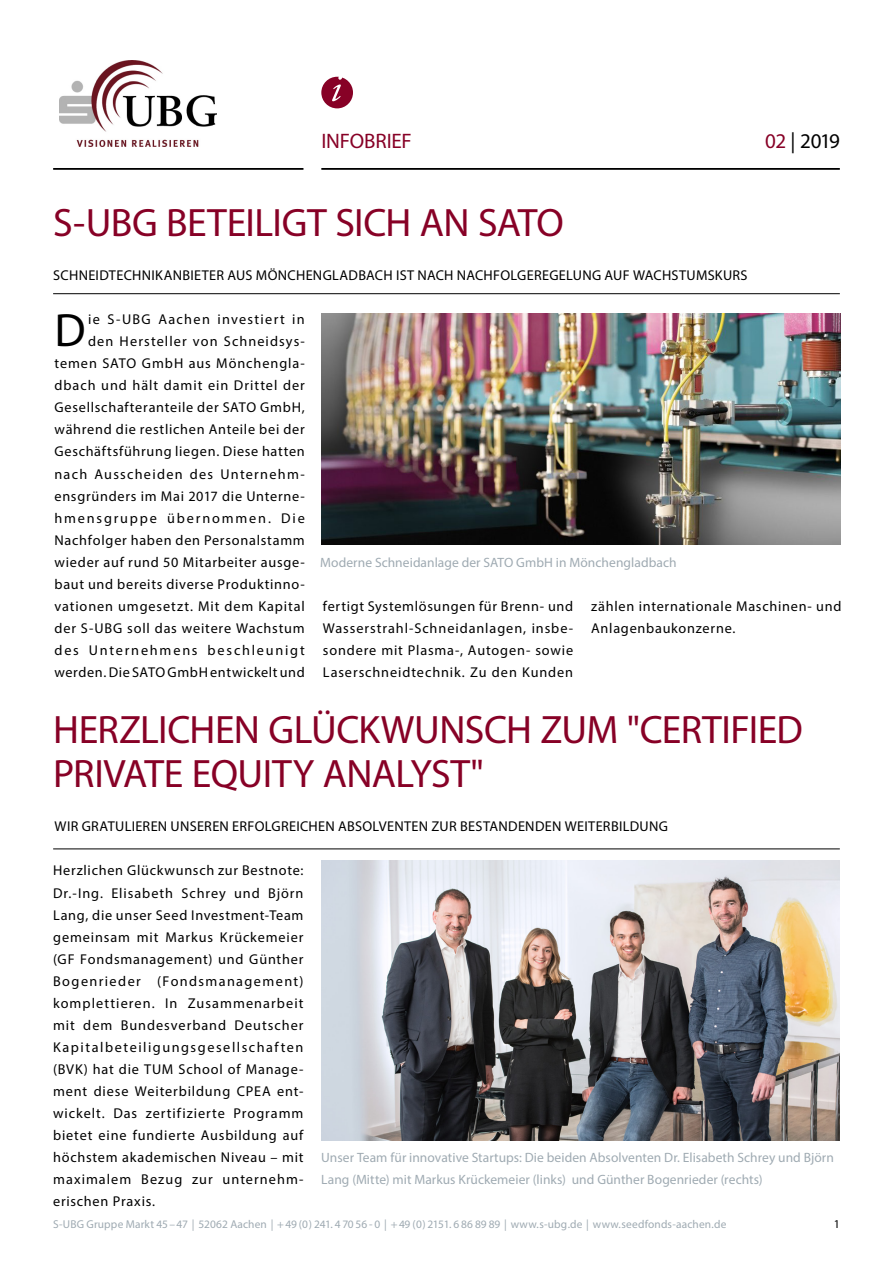
<style>
.page{position:relative;width:893px;height:1263px;background:#fff}
.page>*{position:absolute;margin:0;border:0;box-sizing:border-box;transform-origin:0 0}
.t1{font:46.95px "Myriad Pro";color:#000}
.t2{font:39.75px/44.1px "Myriad Pro";letter-spacing:-.015em;color:#870126}
.t3{font:21px "Myriad Pro";letter-spacing:-.005em;color:#870126}
.t4{font:21px "Myriad Pro";letter-spacing:-.05em;color:#000}
.t5{font:14.25px/22px "Myriad Pro";letter-spacing:.055em;color:#000;text-align:justify}
.t6{font:14.25px "Myriad Pro";letter-spacing:.02em;color:#000}
.t7{font:13.5px/22px "Myriad Pro";letter-spacing:.005em;color:#9faab2}
.t8{font:12px "Myriad Pro";color:#000}
.t9{font:11.4px "Myriad Pro";letter-spacing:.01em;color:#9faab2}
.s1{color:#870126}
</style>
<div class="page">
<img style="left:60px;top:60px;width:157px;height:87px">
<hr style="left:321px;top:168px;width:519px;height:2px;background:#000">
<div style="left:321px;top:77px;width:32px;height:31px;background:#870126;border-radius:50%"></div>
<svg style="left:332px;top:76px;width:10px;height:25px"></svg>
<hr style="left:53px;top:168px;width:250px;height:2px;background:#000">
<hr style="left:53px;top:848px;width:787px;height:1px;background:#000">
<img style="left:322px;top:313px;width:518px;height:232px">
<hr style="left:53px;top:293px;width:787px;height:1px;background:#000">
<img style="left:321px;top:860px;width:519px;height:280px">
<h3 class="t3" style="left:321px;top:128px;width:92px">INFOBRIEF</h3>
<h3 class="t4" style="left:765px;top:128px;width:76px"><span class="s1">02</span> | 2019</h3>
<p class="t2" style="left:53px;top:200px;width:512px">S-UBG BETEILIGT SICH AN SATO</p>
<p class="t6" style="left:53px;top:266px;width:696px">SCHNEIDTECHNIKANBIETER AUS MÖNCHENGLADBACH IST NACH NACHFOLGEREGELUNG AUF WACHSTUMSKURS</p>
<p class="t5" style="left:54px;top:308px;width:252px;text-align:right">ie S-UBG Aachen investiert in<br>den Hersteller von Schneidsys&shy;temen SATO GmbH aus Mönchengla&shy;dbach und hält damit ein Drittel der Gesellschafteranteile der SATO GmbH, während die restlichen Anteile bei der Geschäftsführung liegen. Diese hatten nach Ausscheiden des Unternehm&shy;ensgründers im Mai 2017 die Unterne&shy;hmensgruppe übernommen. Die Nachfolger haben den Personalstamm wieder auf rund 50 Mitarbeiter ausge&shy;baut und bereits diverse Produktinno&shy;vationen umgesetzt. Mit dem Kapital der S-UBG soll das weitere Wachstum des Unternehmens beschleunigt werden. Die SATO GmbH entwickelt und</p>
<p class="t1" style="left:54px;top:301px;width:33px">D</p>
<p class="t7" style="left:320px;top:551px;width:358px">Moderne Schneidanlage der SATO GmbH in Mönchengladbach</p>
<p class="t5" style="left:323px;top:595px;width:252px">fertigt Systemlösungen für Brenn- und Wasserstrahl-Schneidanlagen, insbe&shy;sondere mit Plasma-, Autogen- sowie Laserschneidtechnik. Zu den Kunden</p>
<p class="t5" style="left:591px;top:595px;width:252px">zählen internationale Maschinen- und<br>Anlagenbaukonzerne.</p>
<p class="t2" style="left:53px;top:707px;width:751px">HERZLICHEN GLÜCKWUNSCH ZUM "CERTIFIED<br>PRIVATE EQUITY ANALYST"</p>
<p class="t6" style="left:55px;top:818px;width:615px">WIR GRATULIEREN UNSEREN ERFOLGREICHEN ABSOLVENTEN ZUR BESTANDENDEN WEITERBILDUNG</p>
<p class="t5" style="left:53px;top:859px;width:252px">Herzlichen Glückwunsch zur Bestnote:<br>Dr.-Ing. Elisabeth Schrey und Björn Lang, die unser Seed Investment-Team gemeinsam mit Markus Krückemeier (GF Fondsmanagement) und Günther Bogenrieder (Fondsmanagement) komplettieren. In Zusammenarbeit mit dem Bundesverband Deutscher Kapitalbeteiligungsgesellschaften (BVK) hat die TUM School of Manage&shy;ment diese Weiterbildung CPEA ent&shy;wickelt. Das zertifizierte Programm bietet eine fundierte Ausbildung auf höchstem akademischen Niveau – mit maximalem Bezug zur unternehm&shy;erischen Praxis.</p>
<p class="t7" style="left:321px;top:1146px;width:514px">Unser Team für innovative Startups: Die beiden Absolventen Dr. Elisabeth Schrey und Björn<br>Lang (Mitte) mit Markus Krückemeier (links) und Günther Bogenrieder (rechts)</p>
<p class="t9" style="left:53px;top:1217px;width:675px">S-UBG Gruppe Markt 45–47 | 52062 Aachen | +49 (0) 241. 4 70 56 - 0 | +49 (0) 2151. 6 86 89 89 | www.s-ubg.de | www.seedfonds-aachen.de</p>
<p class="t8" style="left:834px;top:1217px;width:8px">1</p>
</div>
